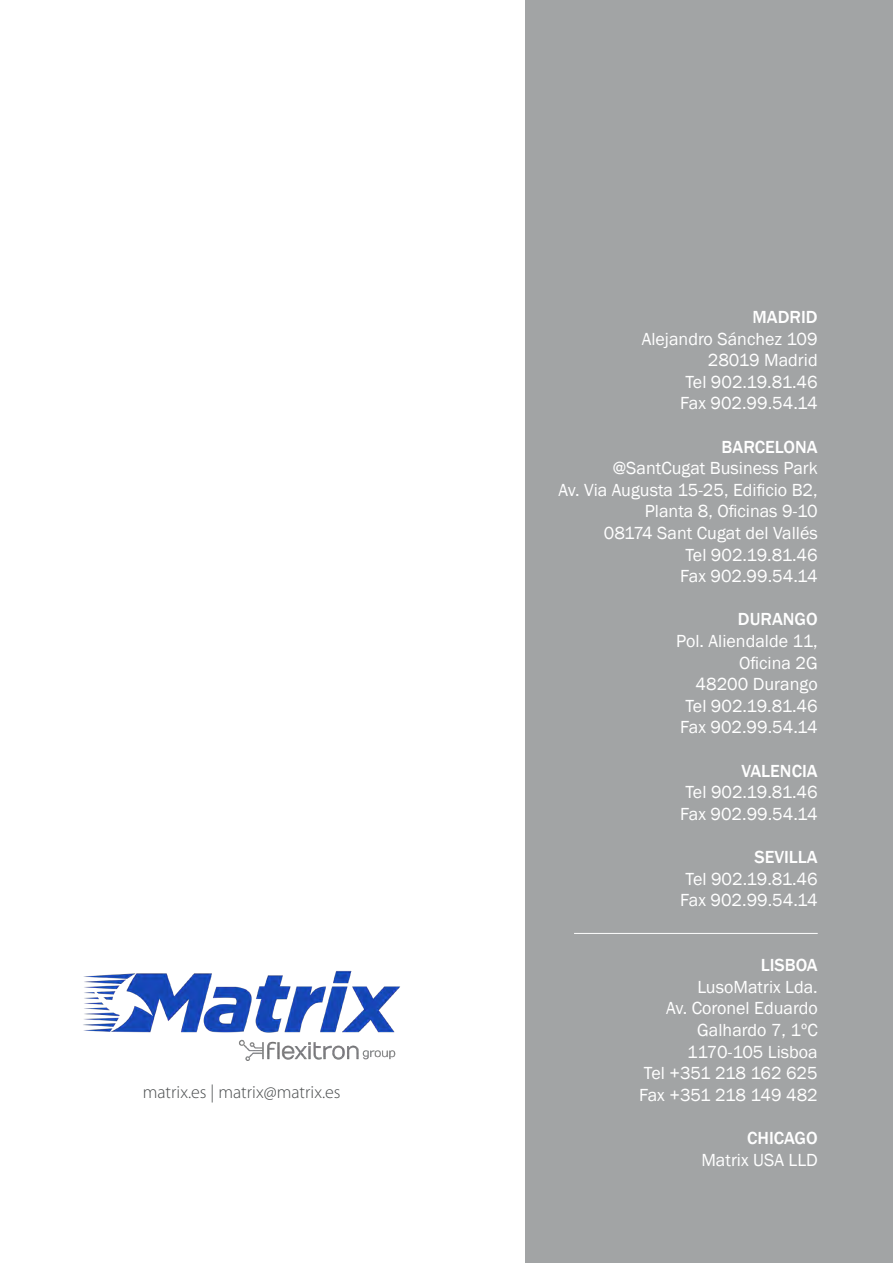
<style>
.page{position:relative;width:893px;height:1263px;background:#fff}
.page>*{position:absolute;margin:0;border:0;box-sizing:border-box;transform-origin:0 0}
.t1{font:18px/21.6px "Franklin Gothic";color:#fff;text-align:right}
.t2{font:500 18px "Franklin Gothic";color:#fff}
.t3{font:300 18px "Myriad Pro";color:#4c4f50}
</style>
<div class="page">
<div style="left:525px;top:0;width:368px;height:1263px;background:#a2a4a5"></div>
<img style="left:83px;top:970px;width:317px;height:91px">
<hr style="left:574px;top:933px;width:244px;height:1px;background:#fff">
<p class="t3" style="left:143px;top:1082px;width:199px">matrix.es | matrix@matrix.es</p>
<p class="t2" style="left:752px;top:306px;width:67px">MADRID</p>
<p class="t1" style="left:642px;top:328px;width:177px">Alejandro Sánchez 109<br>28019 Madrid<br>Tel 902.19.81.46<br>Fax 902.99.54.14</p>
<p class="t2" style="left:722px;top:435px;width:98px">BARCELONA</p>
<p class="t1" style="left:559px;top:458px;width:261px">@SantCugat Business Park<br>Av. Via Augusta 15-25, Edificio B2,<br>Planta 8, Oficinas 9-10<br>08174 Sant Cugat del Vallés<br>Tel 902.19.81.46<br>Fax 902.99.54.14</p>
<p class="t2" style="left:738px;top:608px;width:81px">DURANGO</p>
<p class="t1" style="left:676px;top:631px;width:143px">Pol. Aliendalde 11,<br>Oficina 2G<br>48200 Durango<br>Tel 902.19.81.46<br>Fax 902.99.54.14</p>
<p class="t2" style="left:741px;top:759px;width:78px">VALENCIA</p>
<p class="t1" style="left:680px;top:782px;width:139px;text-align:left">Tel 902.19.81.46<br>Fax 902.99.54.14</p>
<p class="t2" style="left:754px;top:846px;width:65px">SEVILLA</p>
<p class="t1" style="left:680px;top:868px;width:139px;text-align:left">Tel 902.19.81.46<br>Fax 902.99.54.14</p>
<p class="t2" style="left:761px;top:954px;width:59px">LISBOA</p>
<p class="t1" style="left:639px;top:976px;width:180px">LusoMatrix Lda.<br>Av. Coronel Eduardo<br>Galhardo 7, 1ºC<br>1170-105 Lisboa<br>Tel +351 218 162 625<br>Fax +351 218 149 482</p>
<p class="t2" style="left:747px;top:1127px;width:72px">CHICAGO</p>
<p class="t1" style="left:701px;top:1149px;width:118px">Matrix USA LLD</p>
</div>
